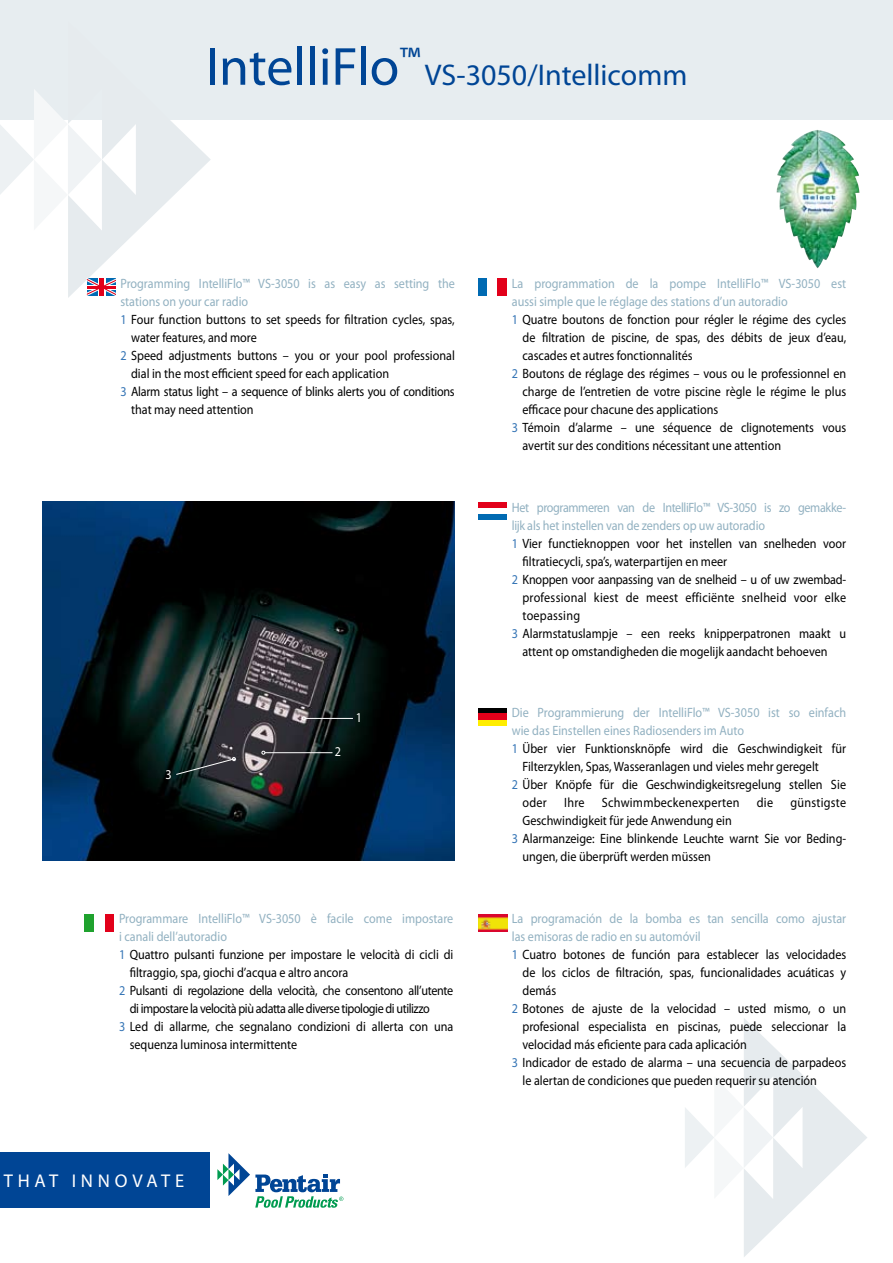
<style>
.page{position:relative;width:893px;height:1263px;background:#fff}
.page>*{position:absolute;margin:0;border:0;box-sizing:border-box;transform-origin:0 0}
.t1{font:30px "Myriad Pro";color:#004595}
.t2{font:18.45px "Myriad Pro";letter-spacing:.26em;color:#fff}
.t3{font:13.5px "Myriad Pro";color:#000;scale:.9 1}
.t4{font:13.5px "Myriad Pro";color:#92b1c1;scale:.9 1}
.t5{font:13.5px "Myriad Pro";letter-spacing:.02em;color:#000;scale:.9 1}
.t6{font:13.5px "Myriad Pro";letter-spacing:-.035em;color:#000;scale:.9 1}
.t7{font:13.5px "Myriad Pro";letter-spacing:-.025em;color:#000;scale:.9 1}
.t8{font:13.5px "Myriad Pro";letter-spacing:-.02em;color:#000;scale:.9 1}
.t9{font:13.5px "Myriad Pro";letter-spacing:-.03em;color:#92b1c1;scale:.9 1}
.t10{font:13.5px "Myriad Pro";color:#fff;scale:.9 1}
.s1{font-size:54px}
.s2{color:#3474b5}
</style>
<div class="page">
<div style="left:0;top:0;width:893px;height:119px;background:#e7edf0"></div>
<svg style="left:685px;top:1018px;width:182px;height:239px"></svg>
<svg style="left:217px;top:1153px;width:126px;height:55px"></svg>
<div style="left:0;top:1152px;width:209px;height:56px;background:#004595"></div>
<img style="left:43px;top:502px;width:411px;height:359px">
<div style="left:105px;top:914px;width:9px;height:18px;background:#e2001a"></div>
<div style="left:85px;top:914px;width:9px;height:18px;background:#1fa22e"></div>
<div style="left:478px;top:708px;width:29px;height:6px;background:#000"></div>
<div style="left:478px;top:714px;width:29px;height:6px;background:#e2001a"></div>
<div style="left:478px;top:720px;width:29px;height:5px;background:#ffed00"></div>
<img style="left:478px;top:914px;width:29px;height:18px">
<div style="left:478px;top:502px;width:29px;height:6px;background:#e2001a"></div>
<div style="left:478px;top:514px;width:29px;height:6px;background:#006ab2"></div>
<div style="left:478px;top:278px;width:9px;height:18px;background:#006ab2"></div>
<div style="left:498px;top:278px;width:9px;height:18px;background:#e2001a"></div>
<svg style="left:0;top:90px;width:211px;height:208px"></svg>
<hr style="left:87px;top:286px;width:29px;height:2px;background:#e2001a">
<div style="left:99px;top:279px;width:5px;height:17px;background:#e2001a"></div>
<hr style="left:305px;top:718px;width:48px;height:1px;background:#fff">
<svg style="left:302px;top:716px;width:4px;height:4px"></svg>
<hr style="left:265px;top:752px;width:67px;height:1px;background:#fff">
<svg style="left:261px;top:751px;width:4px;height:3px"></svg>
<svg style="left:175px;top:757px;width:61px;height:18px"></svg>
<img style="left:776px;top:130px;width:83px;height:138px">
<h1 class="t1" style="left:206px;top:56px;width:483px"><span class="s1">I ntelliFlo</span><sup>™</sup>VS-3050/I ntellicomm</h1>
<p class="t4" style="left:120px;top:275px;width:373px">Programming I ntelliFlo™ VS-3050 is as easy as setting the</p>
<p class="t4" style="left:120px;top:293px;width:143px">stations on your car radio</p>
<p class="t3" style="left:120px;top:311px;width:373px"><span class="s2">1</span> Four function buttons to set speeds for filtration cycles, spas,</p>
<p class="t3" style="left:131px;top:329px;width:141px">water features, and more</p>
<p class="t3" style="left:120px;top:347px;width:373px"><span class="s2">2</span> Speed adjustments buttons – you or your pool professional</p>
<p class="t3" style="left:131px;top:365px;width:288px">dial in the most efficient speed for each application</p>
<p class="t8" style="left:120px;top:383px;width:373px"><span class="s2">3</span> Alarm status light – a sequence of blinks alerts you of conditions</p>
<p class="t3" style="left:131px;top:401px;width:138px">that may need attention</p>
<p class="t10" style="left:165px;top:766px;width:8px">3</p>
<p class="t10" style="left:335px;top:743px;width:8px">2</p>
<p class="t10" style="left:356px;top:709px;width:8px">1</p>
<p class="t4" style="left:119px;top:910px;width:373px">Programmare I ntelliFlo™ VS-3050 è facile come impostare</p>
<p class="t4" style="left:119px;top:928px;width:121px">i canali dell’autoradio</p>
<p class="t3" style="left:119px;top:946px;width:373px"><span class="s2">1</span> Quattro pulsanti funzione per impostare le velocità di cicli di</p>
<p class="t3" style="left:130px;top:964px;width:244px">filtraggio, spa, giochi d’acqua e altro ancora</p>
<p class="t7" style="left:119px;top:982px;width:373px"><span class="s2">2</span> Pulsanti di regolazione della velocità, che consentono all’utente</p>
<p class="t6" style="left:130px;top:1000px;width:335px">di impostare la velocità più adatta alle diverse tipologie di utilizzo</p>
<p class="t3" style="left:119px;top:1018px;width:373px"><span class="s2">3</span> Led di allarme, che segnalano condizioni di allerta con una</p>
<p class="t3" style="left:130px;top:1036px;width:188px">sequenza luminosa intermittente</p>
<h2 class="t2" style="left:4px;top:1169px;width:182px">t hat innovat e</h2>
<p class="t4" style="left:512px;top:275px;width:373px">La programmation de la pompe I ntelliFlo™ VS-3050 est</p>
<p class="t4" style="left:512px;top:293px;width:308px">aussi simple que le réglage des stations d’un autoradio</p>
<p class="t3" style="left:512px;top:311px;width:373px"><span class="s2">1</span> Quatre boutons de fonction pour régler le régime des cycles</p>
<p class="t3" style="left:522px;top:329px;width:361px">de filtration de piscine, de spas, des débits de jeux d’eau,</p>
<p class="t3" style="left:522px;top:347px;width:191px">cascades et autres fonctionnalités</p>
<p class="t3" style="left:512px;top:365px;width:373px"><span class="s2">2</span> Boutons de réglage des régimes – vous ou le professionnel en</p>
<p class="t3" style="left:522px;top:383px;width:361px">charge de l’entretien de votre piscine règle le régime le plus</p>
<p class="t3" style="left:522px;top:401px;width:219px">efficace pour chacune des applications</p>
<p class="t3" style="left:512px;top:419px;width:373px"><span class="s2">3</span> Témoin d’alarme – une séquence de clignotements vous</p>
<p class="t3" style="left:522px;top:437px;width:289px">avertit sur des conditions nécessitant une attention</p>
<p class="t9" style="left:512px;top:499px;width:373px">Het programmeren van de I ntelliFlo™ VS-3050 is zo gemakke-</p>
<p class="t4" style="left:512px;top:517px;width:283px">lijk als het instellen van de zenders op uw autoradio</p>
<p class="t3" style="left:512px;top:535px;width:373px"><span class="s2">1</span> Vier functieknoppen voor het instellen van snelheden voor</p>
<p class="t3" style="left:522px;top:553px;width:229px">filtratiecycli, spa’s, waterpartijen en meer</p>
<p class="t3" style="left:512px;top:571px;width:373px"><span class="s2">2</span> Knoppen voor aanpassing van de snelheid – u of uw zwembad-</p>
<p class="t5" style="left:522px;top:589px;width:361px">professional kiest de meest efficiënte snelheid voor elke</p>
<p class="t3" style="left:522px;top:607px;width:66px">toepassing</p>
<p class="t3" style="left:512px;top:625px;width:373px"><span class="s2">3</span> Alarmstatuslampje – een reeks knipperpatronen maakt u</p>
<p class="t3" style="left:522px;top:643px;width:340px">attent op omstandigheden die mogelijk aandacht behoeven</p>
<p class="t4" style="left:512px;top:704px;width:373px">Die Programmierung der I ntelliFlo™ VS-3050 ist so einfach</p>
<p class="t4" style="left:512px;top:722px;width:260px">wie das Einstellen eines Radiosenders im Auto</p>
<p class="t3" style="left:512px;top:740px;width:373px"><span class="s2">1</span> Über vier Funktionsknöpfe wird die Geschwindigkeit für</p>
<p class="t3" style="left:522px;top:758px;width:331px">Filterzyklen, Spas, Wasseranlagen und vieles mehr geregelt</p>
<p class="t3" style="left:512px;top:776px;width:373px"><span class="s2">2</span> Über Knöpfe für die Geschwindigkeitsregelung stellen Sie</p>
<p class="t3" style="left:522px;top:794px;width:29px">oder</p>
<p class="t3" style="left:564px;top:794px;width:24px">Ihre</p>
<p class="t5" style="left:602px;top:794px;width:154px">Schwimmbeckenexperten</p>
<p class="t3" style="left:757px;top:794px;width:20px">die</p>
<p class="t3" style="left:790px;top:794px;width:63px">günstigste</p>
<p class="t3" style="left:522px;top:812px;width:234px">Geschwindigkeit für jede Anwendung ein</p>
<p class="t3" style="left:512px;top:830px;width:373px"><span class="s2">3</span> Alarmanzeige: Eine blinkende Leuchte warnt Sie vor Beding-</p>
<p class="t3" style="left:522px;top:848px;width:211px">ungen, die überprüft werden müssen</p>
<p class="t4" style="left:512px;top:910px;width:373px">La programación de la bomba es tan sencilla como ajustar</p>
<p class="t4" style="left:512px;top:928px;width:211px">las emisoras de radio en su automóvil</p>
<p class="t3" style="left:512px;top:946px;width:373px"><span class="s2">1</span> Cuatro botones de función para establecer las velocidades</p>
<p class="t3" style="left:522px;top:964px;width:361px">de los ciclos de filtración, spas, funcionalidades acuáticas y</p>
<p class="t3" style="left:522px;top:982px;width:39px">demás</p>
<p class="t3" style="left:512px;top:1000px;width:373px"><span class="s2">2</span> Botones de ajuste de la velocidad – usted mismo, o un</p>
<p class="t3" style="left:522px;top:1018px;width:361px">profesional especialista en piscinas, puede seleccionar la</p>
<p class="t3" style="left:522px;top:1036px;width:251px">velocidad más eficiente para cada aplicación</p>
<p class="t3" style="left:512px;top:1054px;width:373px"><span class="s2">3</span> I ndicador de estado de alarma – una secuencia de parpadeos</p>
<p class="t3" style="left:522px;top:1072px;width:329px">le alertan de condiciones que pueden requerir su atención</p>
</div>
